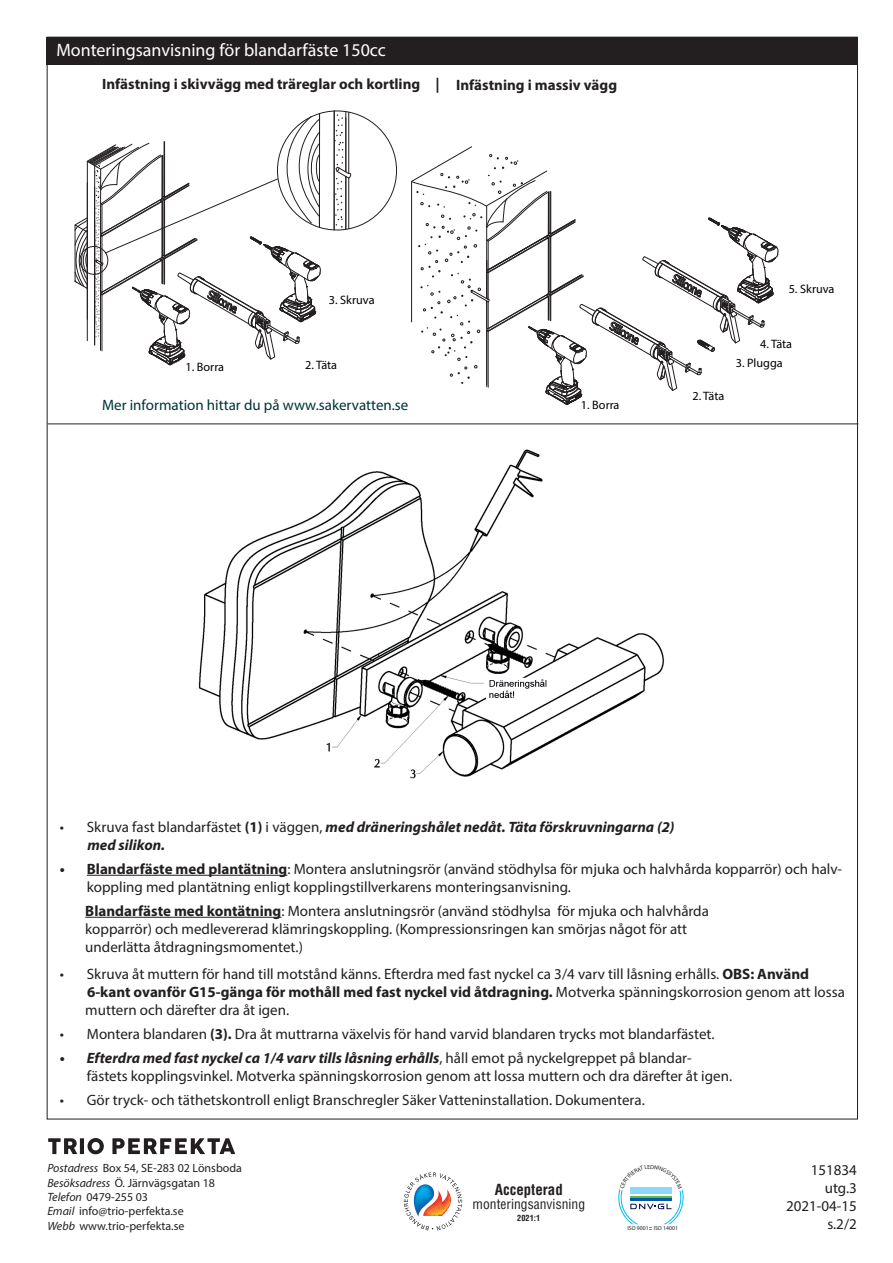
<style>
.page{position:relative;width:893px;height:1263px;background:#fff}
.page>*{position:absolute;margin:0;border:0;box-sizing:border-box;transform-origin:0 0}
.t1{font:18px "Myriad Pro";color:#fff}
.t2{font:15px/18px "Myriad Pro";color:#231f20}
.t3{font:italic 700 15px/18px "Myriad Pro";color:#231f20}
.t4{font:700 15px "Myriad Pro";color:#231f20}
.t5{font:15px "Myriad Pro";color:#003436}
.t6{font:700 condensed 15px "Helvetica LT Std";color:#231f20}
.t7{font:condensed 13.5px "Helvetica LT Std";letter-spacing:.005em;color:#231f20}
.t8{font:12.15px "Myriad Pro";color:#000001}
.t9{font:12px/14.4px "Myriad Pro";color:#231f20}
.t10{font:700 condensed 8.25px "Helvetica LT Std";color:#231f20}
.t11{font:5.85px "Helvetica Neue";color:#231f20}
.s1{font-weight:400;font-style:normal}
.s2{font-style:normal}
.s3{font-weight:700}
.s4{font-weight:700;font-style:italic}
.s5{font-style:italic}
</style>
<div class="page">
<img style="left:166px;top:423px;width:565px;height:356px">
<div style="left:47px;top:37px;width:810px;height:28px;background:#231f20"></div>
<hr style="left:87px;top:875px;width:200px;height:1px;background:#231f20">
<hr style="left:85px;top:917px;width:196px;height:1px;background:#231f20">
<svg style="left:48px;top:1138px;width:56px;height:16px"></svg>
<svg style="left:112px;top:1138px;width:123px;height:16px"></svg>
<svg style="left:411px;top:146px;width:368px;height:259px"></svg>
<hr style="left:319px;top:114px;width:1px;height:113px;background:#231f20">
<svg style="left:334px;top:111px;width:17px;height:118px"></svg>
<svg style="left:74px;top:116px;width:247px;height:250px"></svg>
<hr style="left:48px;top:424px;width:810px;height:1px;background:#231f20">
<svg style="left:404px;top:1172px;width:58px;height:58px"></svg>
<svg style="left:618px;top:1187px;width:66px;height:43px"></svg>
<p class="t1" style="left:56px;top:39px;width:331px">Monteringsanvisning för blandarfäste 150cc</p>
<p class="t4" style="left:102px;top:74px;width:517px">Infästning i skivvägg med träreglar och kortling | Infästning i massiv vägg</p>
<p class="t8" style="left:329px;top:293px;width:47px">3. Skruva</p>
<p class="t8" style="left:186px;top:360px;width:40px">1. Borra</p>
<p class="t8" style="left:305px;top:357px;width:33px">2. Täta</p>
<p class="t5" style="left:102px;top:395px;width:308px">Mer information hittar du på www.sakervatten.se</p>
<p class="t8" style="left:581px;top:397px;width:40px">1. Borra</p>
<p class="t8" style="left:789px;top:282px;width:47px">5. Skruva</p>
<p class="t8" style="left:692px;top:389px;width:33px">2. Täta</p>
<p class="t8" style="left:760px;top:337px;width:33px">4. Täta</p>
<p class="t8" style="left:736px;top:356px;width:48px">3. Plugga</p>
<p class="t3" style="left:87px;top:817px;width:589px;text-indent:-28px"><span class="s1">• Skruva fast blandarfästet</span> <span class="s2">(1)</span> <span class="s1">i väggen,</span> med dräneringshålet nedåt. Täta förskruvningarna (2) med silikon.</p>
<p class="t2" style="left:87px;top:859px;width:757px;text-indent:-27px"><span class="s3">• Blandarfäste med plantätning</span>: Montera anslutningsrör (använd stödhylsa för mjuka och halvhårda kopparrör) och halv&shy;koppling med plantätning enligt kopplingstillverkarens monteringsanvisning.</p>
<p class="t2" style="left:85px;top:901px;width:625px"><span class="s3">Blandarfäste med kontätning</span>: Montera anslutningsrör (använd stödhylsa för mjuka och halvhårda kopparrör) och medlevererad klämringskoppling. (Kompressionsringen kan smörjas något för att underlätta åtdragningsmomentet.)</p>
<p class="t2" style="left:85px;top:964px;width:761px;text-indent:-25px">• Skruva åt muttern för hand till motstånd känns. Efterdra med fast nyckel ca 3/4 varv till låsning erhålls. <span class="s3">OBS: Använd<br>6-kant ovanför G15-gänga för mothåll med fast nyckel vid åtdragning.</span> Motverka spänningskorrosion genom att lossa muttern och därefter dra åt igen.</p>
<p class="t2" style="left:60px;top:1024px;width:656px">• Montera blandaren <span class="s3">(3).</span> Dra åt muttrarna växelvis för hand varvid blandaren trycks mot blandarfästet.</p>
<p class="t2" style="left:87px;top:1048px;width:647px;text-indent:-27px"><span class="s4">• Efterdra med fast nyckel ca 1/4 varv tills låsning erhålls</span>, håll emot på nyckelgreppet på blandar&shy;fästets kopplingsvinkel. Motverka spänningskorrosion genom att lossa muttern och dra därefter åt igen.</p>
<p class="t2" style="left:60px;top:1090px;width:586px">• Gör tryck- och täthetskontroll enligt Branschregler Säker Vatteninstallation. Dokumentera.</p>
<p class="t9" style="left:47px;top:1161px;width:196px"><span class="s5">Postadress</span> Box 54, SE-283 02 Lönsboda<br><span class="s5">Besöksadress</span> Ö. Järnvägsgatan 18<br><span class="s5">Telefon</span> 0479-255 03<br><span class="s5">Email</span> info@trio-perfekta.se<br><span class="s5">Webb</span> www.trio-perfekta.se</p>
<p class="t6" style="left:495px;top:1180px;width:70px">Accepterad</p>
<p class="t7" style="left:473px;top:1195px;width:114px">monteringsanvisning</p>
<p class="t10" style="left:517px;top:1212px;width:25px">2021:1</p>
<p class="t11" style="left:627px;top:1225px;width:52px">ISO 9001 ISO 14001</p>
<p class="t2" style="left:786px;top:1161px;width:72px;text-align:right">151834 utg.3<br>2021-04-15 s.2/2</p>
</div>
